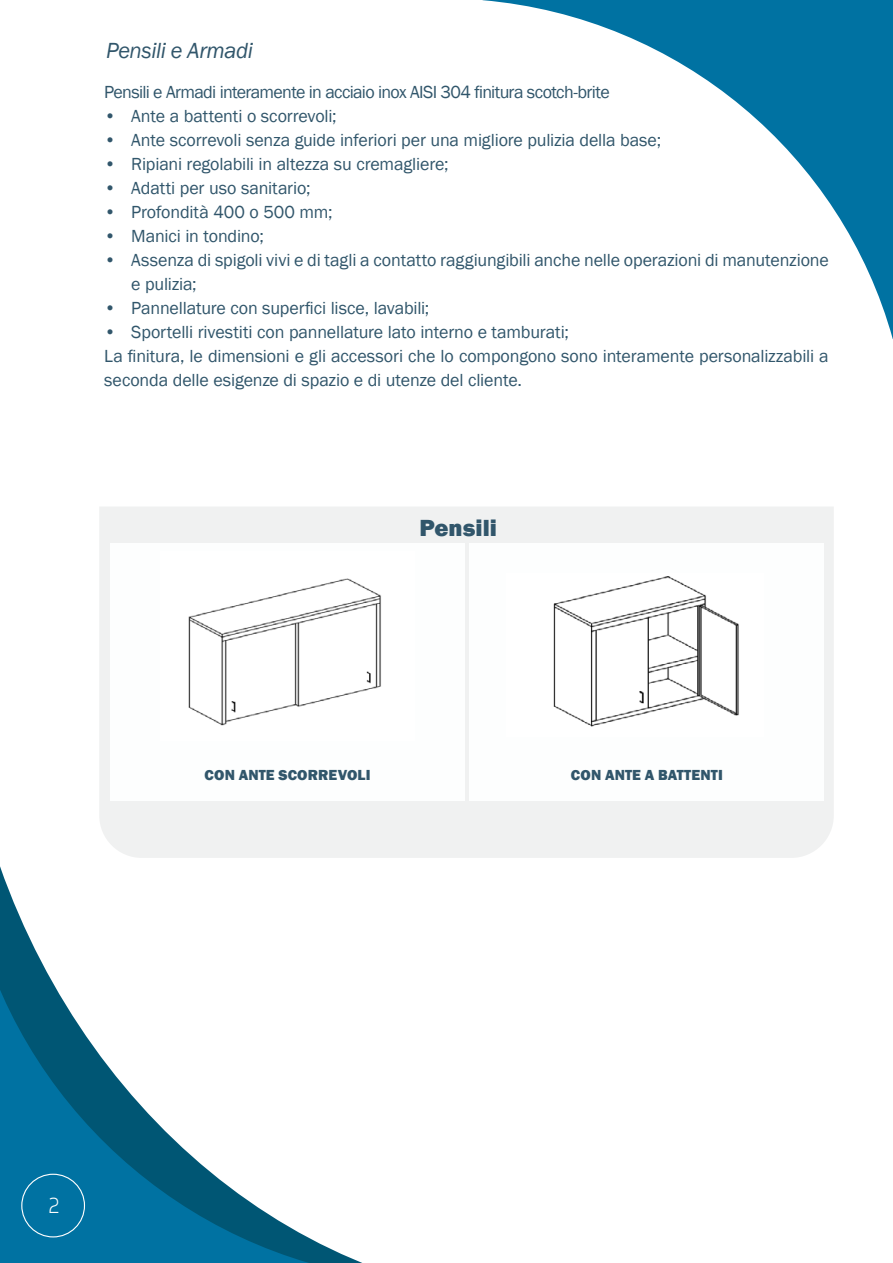
<style>
.page{position:relative;width:893px;height:1263px;background:#fff}
.page>*{position:absolute;margin:0;border:0;box-sizing:border-box;transform-origin:0 0}
.t1{font:800 24px "Franklin Gothic";color:#31566b}
.t2{font:italic 22.5px "Franklin Gothic";letter-spacing:-.02em;color:#31566b}
.t3{font:300 22.5px "Tepeno Sans";color:#fff}
.t4{font:18px/24px "Franklin Gothic";letter-spacing:-.01em;color:#31566b}
.t5{font:18px "Franklin Gothic";letter-spacing:-.04em;color:#31566b}
.t6{font:800 15px "Franklin Gothic";letter-spacing:.005em;color:#31566b}
</style>
<div class="page">
<svg style="left:0;top:925px;width:362px;height:338px"></svg>
<div style="left:21px;top:1174px;width:64px;height:63px;border:1px solid #fff;border-radius:50%"></div>
<svg style="left:482px;top:0;width:411px;height:339px"></svg>
<div style="left:99px;top:507px;width:735px;height:351px;background:#f0f1f1"></div>
<div style="left:111px;top:543px;width:354px;height:257px;background:#fff"></div>
<div style="left:470px;top:543px;width:354px;height:257px;background:#fff"></div>
<img style="left:188px;top:578px;width:193px;height:148px">
<img style="left:553px;top:576px;width:186px;height:151px">
<p class="t2" style="left:106px;top:36px;width:148px">Pensili e Armadi</p>
<p class="t5" style="left:104px;top:80px;width:507px">Pensili e Armadi interamente in acciaio inox AISI 304 finitura scotch-brite</p>
<p class="t4" style="left:104px;top:104px;width:234px">• Ante a battenti o scorrevoli;</p>
<p class="t4" style="left:104px;top:128px;width:558px">• Ante scorrevoli senza guide inferiori per una migliore pulizia della base;</p>
<p class="t4" style="left:104px;top:152px;width:346px">• Ripiani regolabili in altezza su cremagliere;</p>
<p class="t4" style="left:104px;top:176px;width:208px">• Adatti per uso sanitario;</p>
<p class="t4" style="left:104px;top:200px;width:230px">• Profondità 400 o 500 mm;</p>
<p class="t4" style="left:104px;top:224px;width:161px">• Manici in tondino;</p>
<p class="t4" style="left:131px;top:248px;width:699px;text-indent:-27px">• Assenza di spigoli vivi e di tagli a contatto raggiungibili anche nelle operazioni di manutenzione e pulizia;</p>
<p class="t4" style="left:104px;top:296px;width:327px">• Pannellature con superfici lisce, lavabili;</p>
<p class="t4" style="left:104px;top:320px;width:726px">• Sportelli rivestiti con pannellature lato interno e tamburati;<br>La finitura, le dimensioni e gli accessori che lo compongono sono interamente personalizzabili a seconda delle esigenze di spazio e di utenze del cliente.</p>
<h1 class="t1" style="left:419px;top:513px;width:79px">Pensili</h1>
<p class="t6" style="left:205px;top:765px;width:167px">CON ANTE SCORREVOLI</p>
<p class="t6" style="left:571px;top:765px;width:153px">CON ANTE A BATTENTI</p>
<p class="t3" style="left:48px;top:1192px;width:12px">2</p>
</div>
